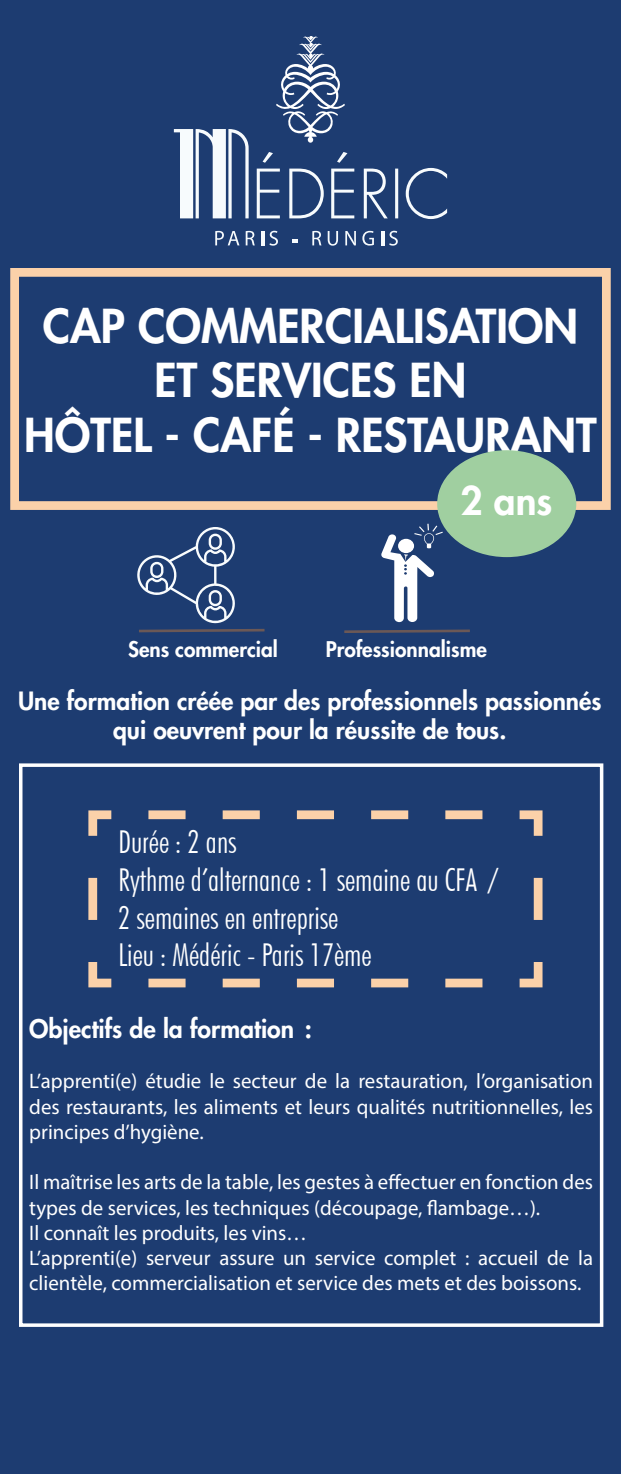
<style>
.page{position:relative;width:621px;height:1474px;background:#fff}
.page>*{position:absolute;margin:0;border:0;box-sizing:border-box;transform-origin:0 0}
.t1{font:800 45.5px/54.6px "Futura";color:#fff;text-align:center}
.t2{font:800 38.5px "Futura";color:#fff}
.t3{font:300 condensed 31.5px/37.8px "Futura BT";color:#fff}
.t4{font:800 24.85px "Futura";color:#fff}
.t5{font:800 24.5px/29.4px "Futura";color:#fff;text-align:center}
.t6{font:21px/25.2px "Myriad Pro";color:#fff;text-align:justify}
.t7{font:800 21px "Futura";color:#fff}
</style>
<div class="page">
<div style="left:0;top:0;width:620px;height:1473px;background:#1d3c71"></div>
<svg style="left:215px;top:231px;width:24px;height:14px"></svg>
<svg style="left:245px;top:231px;width:9px;height:14px"></svg>
<hr style="left:261px;top:231px;width:3px;height:14px;background:#f7fbfd">
<svg style="left:269px;top:231px;width:9px;height:15px"></svg>
<svg style="left:292px;top:239px;width:5px;height:3px"></svg>
<svg style="left:312px;top:231px;width:9px;height:14px"></svg>
<svg style="left:327px;top:231px;width:11px;height:15px"></svg>
<svg style="left:345px;top:231px;width:10px;height:14px"></svg>
<svg style="left:362px;top:231px;width:11px;height:14px"></svg>
<svg style="left:381px;top:231px;width:3px;height:14px"></svg>
<svg style="left:389px;top:231px;width:8px;height:15px"></svg>
<svg style="left:174px;top:36px;width:272px;height:183px"></svg>
<div style="left:10px;top:268px;width:600px;height:242px;border:9px solid #fbd1a9"></div>
<div style="left:19px;top:763px;width:583px;height:563px;border:4px solid #fff"></div>
<svg style="left:88px;top:810px;width:455px;height:178px"></svg>
<div style="left:437px;top:451px;width:138px;height:105px;background:#a0cfa0;border-radius:50%"></div>
<div style="left:437px;top:450px;width:138px;height:107px;border:2px solid #a0cfa0;border-radius:50%"></div>
<svg style="left:381px;top:524px;width:61px;height:98px"></svg>
<svg style="left:344px;top:629px;width:125px;height:4px"></svg>
<svg style="left:137px;top:527px;width:98px;height:96px"></svg>
<svg style="left:139px;top:629px;width:125px;height:3px"></svg>
<h1 class="t1" style="left:24px;top:298px;width:573px">CAP COMMERCIALISATION<br>ET SERVICES EN<br>HÔTEL - CAFÉ - RESTAURANT</h1>
<h2 class="t2" style="left:460px;top:476px;width:93px">2 ans</h2>
<p class="t7" style="left:128px;top:635px;width:151px">Sens commercial</p>
<p class="t7" style="left:325px;top:635px;width:162px">Professionnalisme</p>
<p class="t5" style="left:18px;top:686px;width:584px">Une formation créée par des professionnels passionnés qui oeuvrent pour la réussite de tous.</p>
<h3 class="t3" style="left:118px;top:822px;width:381px">Durée : 2 ans<br>Rythme d’alternance : 1 semaine au CFA /<br>2 semaines en entreprise<br>Lieu : Médéric - Paris 17ème</h3>
<p class="t4" style="left:29px;top:1013px;width:284px">Objectifs de la formation :</p>
<p class="t6" style="left:29px;top:1068px;width:565px">L’apprenti(e) étudie le secteur de la restauration, l’organisation des restaurants, les aliments et leurs qualités nutritionnelles, les principes d’hygiène.</p>
<p class="t6" style="left:29px;top:1169px;width:565px;text-align:left">Il maîtrise les arts de la table, les gestes à effectuer en fonction des types de services, les techniques (découpage, flambage…).<br>Il connaît les produits, les vins…<br>L’apprenti(e) serveur assure un service complet : accueil de la clientèle, commercialisation et service des mets et des boissons.</p>
</div>
